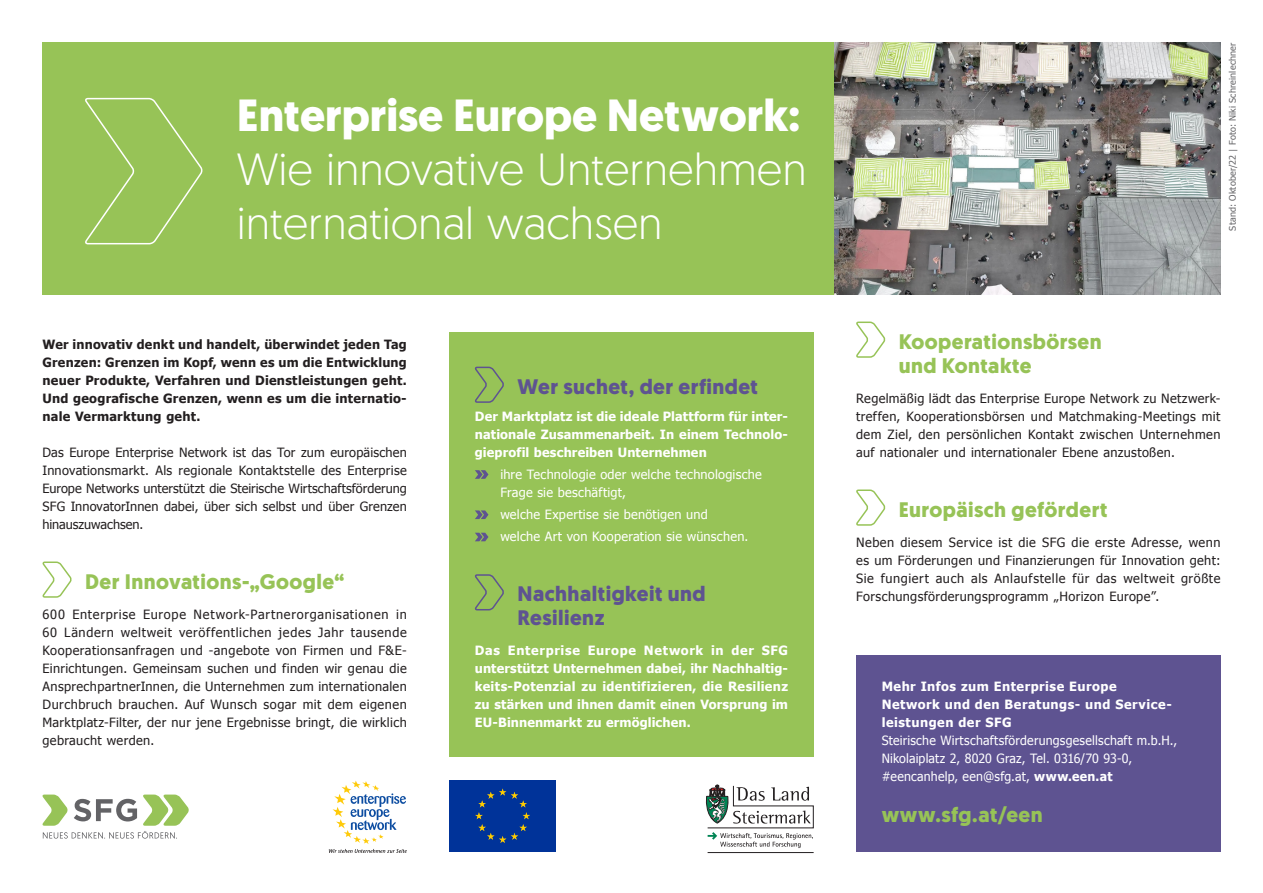
<style>
.page{position:relative;width:1263px;height:893px;background:#fff}
.page>*{position:absolute;margin:0;border:0;box-sizing:border-box;transform-origin:0 0}
.Headline{font:300 45px/54px "Geomanist";color:#fff}
.Subheading{font:700 21px/24px "Geomanist";letter-spacing:.02em;color:#97c357}
.Subheading-2{font:700 21px/24px "Geomanist";letter-spacing:.025em;color:#5e5391}
.Weblink{font:700 21px "Geomanist";letter-spacing:.02em;color:#97c357}
.Copy{font:12.75px/18px "Tahoma";letter-spacing:.025em;color:#231f20;text-align:justify}
.Copy-2{font:700 12.75px/18px "Tahoma";letter-spacing:.01em;color:#fff;text-align:justify}
.Intro{font:700 12.75px/18px "Tahoma";letter-spacing:.015em;color:#231f20;text-align:justify}
.Liste{font:12.75px/18px "Tahoma";letter-spacing:.015em;color:#fff}
.Kontaktdaten{font:12.75px "Tahoma";letter-spacing:.015em;color:#fff}
.Kontaktdaten-2{font:700 12.75px/18px "Tahoma";letter-spacing:.04em;color:#fff}
.Fotocredit{font:9px "Tahoma";letter-spacing:.02em;color:#636366}
.s1{font-weight:700}
</style>
<div class="page">
<div style="left:43px;top:43px;width:792px;height:252px;background:#97c357"></div>
<img style="left:835px;top:43px;width:385px;height:252px">
<svg style="left:42px;top:561px;width:30px;height:37px"></svg>
<div style="left:856px;top:655px;width:364px;height:197px;background:#5e5391"></div>
<svg style="left:42px;top:794px;width:147px;height:45px"></svg>
<hr style="left:708px;top:852px;width:106px;height:1px;background:#231f20">
<svg style="left:705px;top:784px;width:109px;height:64px"></svg>
<svg style="left:856px;top:321px;width:30px;height:37px"></svg>
<svg style="left:856px;top:489px;width:30px;height:37px"></svg>
<div style="left:449px;top:332px;width:365px;height:425px;background:#97c357"></div>
<svg style="left:474px;top:366px;width:30px;height:37px"></svg>
<svg style="left:475px;top:470px;width:13px;height:9px"></svg>
<svg style="left:475px;top:510px;width:13px;height:9px"></svg>
<svg style="left:475px;top:533px;width:13px;height:8px"></svg>
<svg style="left:474px;top:574px;width:30px;height:37px"></svg>
<div style="left:449px;top:781px;width:107px;height:71px;background:#039"></div>
<svg style="left:475px;top:788px;width:55px;height:55px"></svg>
<svg style="left:85px;top:97px;width:118px;height:148px"></svg>
<svg style="left:329px;top:781px;width:78px;height:72px"></svg>
<p class="Headline" style="left:237px;top:87px;width:571px"><span class="s1">Enterprise Europe Network:<br></span>Wie innovative Unternehmen international wachsen</p>
<p class="Intro" style="left:43px;top:334px;width:366px">Wer innovativ denkt und handelt, überwindet jeden Tag Grenzen: Grenzen im Kopf, wenn es um die Entwicklung neuer Produkte, Verfahren und Dienstleistungen geht.<br>Und geografische Grenzen, wenn es um die internatio&shy;nale Vermarktung geht.</p>
<p class="Copy" style="left:43px;top:442px;width:366px">Das Europe Enterprise Network ist das Tor zum europäischen Innovationsmarkt. Als regionale Kontaktstelle des Enterprise Europe Networks unterstützt die Steirische Wirtschaftsförderung SFG InnovatorInnen dabei, über sich selbst und über Grenzen hinauszuwachsen.</p>
<p class="Subheading" style="left:85px;top:569px;width:261px">Der Innovations-„Google“</p>
<p class="Copy" style="left:43px;top:604px;width:366px">600 Enterprise Europe Network-Partnerorganisationen in 60 Ländern weltweit veröffentlichen jedes Jahr tausende Kooperationsanfragen und -angebote von Firmen und F&amp;E-Einrichtungen. Gemeinsam suchen und finden wir genau die AnsprechpartnerInnen, die Unternehmen zum internationalen Durchbruch brauchen. Auf Wunsch sogar mit dem eigenen Marktplatz-Filter, der nur jene Ergebnisse bringt, die wirklich gebraucht werden.</p>
<p class="Subheading-2" style="left:517px;top:374px;width:242px">Wer suchet, der erfindet</p>
<p class="Copy-2" style="left:475px;top:406px;width:315px">Der Marktplatz ist die ideale Plattform für inter&shy;nationale Zusammenarbeit. In einem Technolo&shy;gieprofil beschreiben Unternehmen</p>
<p class="Liste" style="left:500px;top:465px;width:263px">ihre Technologie oder welche technologische<br>Frage sie beschäftigt,</p>
<p class="Liste" style="left:500px;top:505px;width:209px">welche Expertise sie benötigen und</p>
<p class="Liste" style="left:500px;top:527px;width:250px">welche Art von Kooperation sie wünschen.</p>
<p class="Subheading-2" style="left:517px;top:582px;width:190px">Nachhaltigkeit und<br>Resilienz</p>
<p class="Copy-2" style="left:475px;top:640px;width:315px">Das Enterprise Europe Network in der SFG unterstützt Unternehmen dabei, ihr Nachhaltig&shy;keits-Potenzial zu identifizieren, die Resilienz zu stärken und ihnen damit einen Vorsprung im EU-Binnenmarkt zu ermöglichen.</p>
<p class="Fotocredit" style="left:1226px;top:231px;width:190px;rotate:-90deg">Stand: Oktober/22 | Foto: Niki Schreinlechner</p>
<p class="Subheading" style="left:899px;top:329px;width:204px">Kooperationsbörsen und Kontakte</p>
<p class="Copy" style="left:856px;top:388px;width:366px">Regelmäßig lädt das Enterprise Europe Network zu Netzwerk&shy;treffen, Kooperationsbörsen und Matchmaking-Meetings mit dem Ziel, den persönlichen Kontakt zwischen Unternehmen auf nationaler und internationaler Ebene anzustoßen.</p>
<p class="Subheading" style="left:899px;top:497px;width:210px">Europäisch gefördert</p>
<p class="Copy" style="left:856px;top:532px;width:366px">Neben diesem Service ist die SFG die erste Adresse, wenn es um Förderungen und Finanzierungen für Innovation geht:<br>Sie fungiert auch als Anlaufstelle für das weltweit größte Forschungsförderungsprogramm „Horizon Europe”.</p>
<p class="Kontaktdaten-2" style="left:882px;top:676px;width:292px">Mehr Infos zum Enterprise Europe<br>Network und den Beratungs- und Service&shy;leistungen der SFG</p>
<p class="Kontaktdaten" style="left:882px;top:731px;width:297px">Steirische Wirtschaftsförderungsgesellschaft m.b.H.,</p>
<p class="Kontaktdaten" style="left:882px;top:749px;width:252px">Nikolaiplatz 2, 8020 Graz, Tel. 0316/70 93-0,</p>
<p class="Kontaktdaten" style="left:882px;top:767px;width:232px">#eencanhelp, een@sfg.at, <span class="s1">www.een.at</span></p>
<p class="Weblink" style="left:882px;top:800px;width:162px">www.sfg.at/een</p>
</div>
